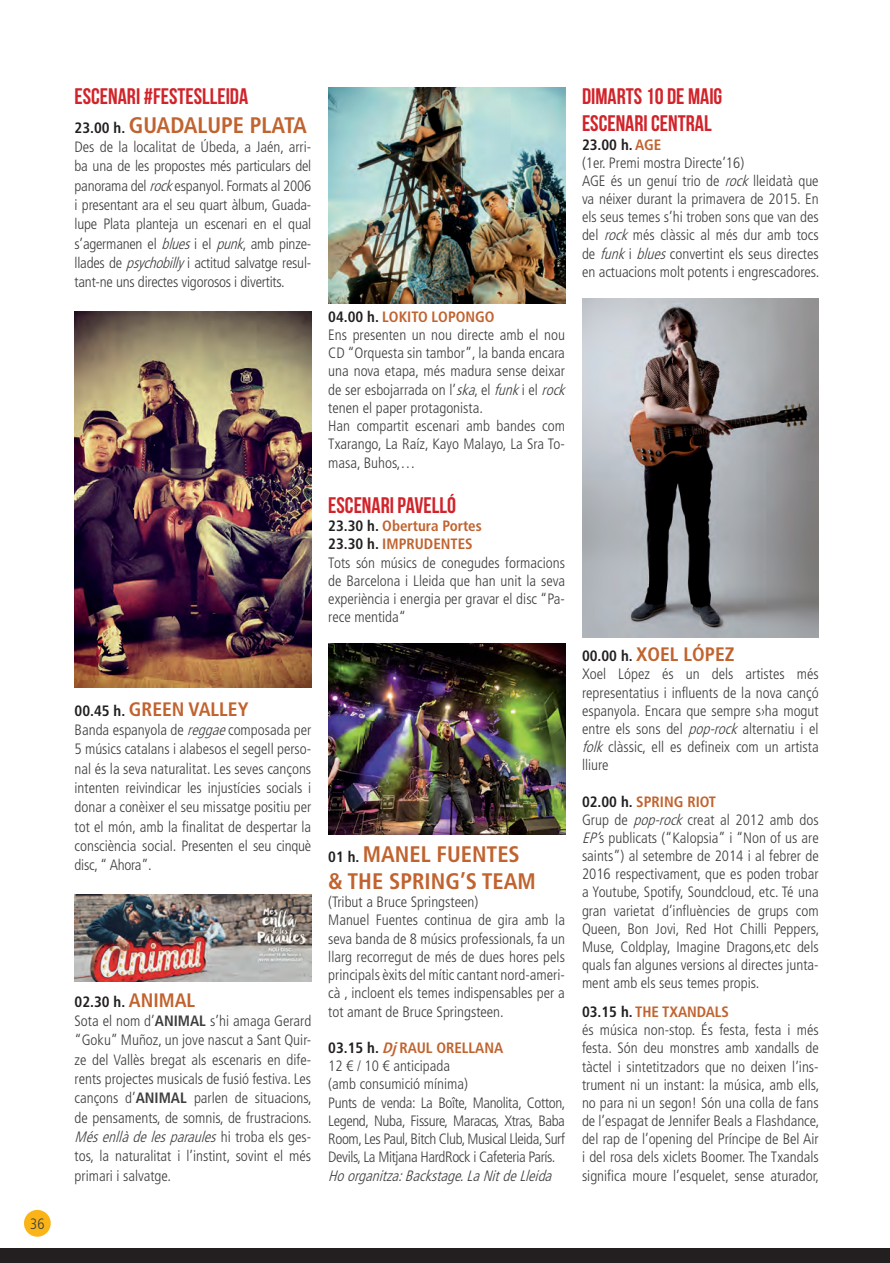
<style>
.page{position:relative;width:890px;height:1263px;background:#fff}
.page>*{position:absolute;margin:0;border:0;box-sizing:border-box;transform-origin:0 0}
.t1{font:700 22.5px "Bebas Neue";color:#d1232a}
.t2{font:700 condensed 22.5px/27.2px "Frutiger LT Std";color:#c1632f}
.t3{font:700 condensed 19.5px "Frutiger LT Std";color:#c1632f}
.t4{font:300 condensed 15px/18.1px "Frutiger LT Std";color:#3e3e3f;text-align:justify}
.t5{font:700 condensed 15px "Frutiger LT Std";color:#c1632f}
.t6{font:italic 300 condensed 15px "Frutiger LT Std";color:#3e3e3f}
.t7{font:700 condensed 15px "Frutiger LT Std";color:#231f20}
.s1{font-size:15px;color:#231f20}
.s2{font-style:italic}
.s3{font-size:19.5px;color:#c1632f}
.s4{font-weight:700}
.s5{color:#231f20}
.s6{font-weight:700;color:#231f20}
.s7{font-weight:700;color:#c1632f}
</style>
<div class="page">
<div style="left:24px;top:1209px;width:27px;height:27px;background:#fbb417;border-radius:50%"></div>
<div style="left:0;top:1248px;width:890px;height:15px;background:#231f20"></div>
<img style="left:75px;top:311px;width:236px;height:376px">
<img style="left:75px;top:894px;width:236px;height:87px">
<img style="left:328px;top:87px;width:237px;height:216px">
<img style="left:328px;top:644px;width:237px;height:190px">
<img style="left:582px;top:298px;width:237px;height:339px">
<p class="t4" style="left:30px;top:1214px;width:16px">36</p>
<p class="t1" style="left:75px;top:84px;width:175px">ESCENARI #FESTESLLEIDA</p>
<p class="t2" style="left:75px;top:111px;width:234px"><span class="s1">23.00 h.</span> GUADALUPE PLATA</p>
<p class="t4" style="left:75px;top:137px;width:238px;line-height:19.4px">Des de la localitat de Úbeda, a Jaén, arri&shy;ba una de les propostes més particulars del panorama del <span class="s2">rock</span>espanyol. Formats al 2006 i presentant ara el seu quart àlbum, Guada&shy;lupe Plata planteja un escenari en el qual s’agermanen el <span class="s2">blues</span>i el <span class="s2">punk</span>, amb pinze&shy;llades de <span class="s2">psychobilly</span>i actitud salvatge resul&shy;tant-ne uns directes vigorosos i divertits.</p>
<p class="t3" style="left:75px;top:697px;width:175px"><span class="s1">00.45 h.</span> GREEN VALLEY</p>
<p class="t4" style="left:75px;top:720px;width:238px;line-height:19.4px">Banda espanyola de <span class="s2">reggae</span>composada per 5 músics catalans i alabesos el segell perso&shy;nal és la seva naturalitat. Les seves cançons intenten reivindicar les injustícies socials i donar a conèixer el seu missatge positiu per tot el món, amb la finalitat de despertar la consciència social. Presenten el seu cinquè disc, “ Ahora”.</p>
<p class="t7" style="left:75px;top:992px;width:122px">02.30 h. <span class="s3">ANIMAL</span></p>
<p class="t4" style="left:75px;top:1011px;width:239px;line-height:19.4px">Sota el nom d’<span class="s4">ANIMAL</span> s’hi amaga Gerard “Goku” Muñoz, un jove nascut a Sant Quir&shy;ze del Vallès bregat als escenaris en dife&shy;rents projectes musicals de fusió festiva. Les cançons d’<span class="s4">ANIMAL</span> parlen de situacions, de pensaments, de somnis, de frustracions.<br><span class="s2">Mésenllàdelesparaules</span> h i t r o b a e l s g e s - tos, la naturalitat i l’instint, sovint el més primari i salvatge.</p>
<p class="t5" style="left:328px;top:307px;width:168px"><span class="s5">04.00 h.</span> LOKITO LOPONGO</p>
<p class="t4" style="left:328px;top:326px;width:243px;text-align:left">Ens presenten un nou directe amb el nou CD “Orquesta sin tambor”, la banda encara una nova etapa, més madura sense deixar de ser esbojarrada on l’<span class="s2">ska</span>, el <span class="s2">funk</span>i el <span class="s2">rock</span></p>
<p class="t4" style="left:328px;top:399px;width:156px">tenen el paper protagonista.</p>
<p class="t4" style="left:328px;top:417px;width:238px">Han compartit escenari amb bandes com Txarango, La Raíz, Kayo Malayo, La Sra To&shy;masa, Buhos,…</p>
<p class="t1" style="left:328px;top:493px;width:129px">ESCENARI PAVELLÓ</p>
<p class="t5" style="left:328px;top:517px;width:155px"><span class="s5">23.30 h.</span> Obertura Portes</p>
<p class="t5" style="left:328px;top:535px;width:146px"><span class="s5">23.30 h.</span> IMPRUDENTES</p>
<p class="t4" style="left:328px;top:553px;width:238px">Tots són músics de conegudes formacions de Barcelona i Lleida que han unit la seva experiència i energia per gravar el disc “Pa&shy;rece mentida“</p>
<p class="t2" style="left:328px;top:840px;width:209px"><span class="s1">01 h.</span> MANEL FUENTES &amp; THE SPRING’S TEAM</p>
<p class="t4" style="left:328px;top:893px;width:151px">(Tribut a Bruce Springsteen)</p>
<p class="t4" style="left:328px;top:911px;width:238px">Manuel Fuentes continua de gira amb la seva banda de 8 músics professionals, fa un llarg recorregut de més de dues hores pels principals èxits del mític cantant nord-ameri&shy;cà , incloent els temes indispensables per a tot amant de Bruce Springsteen.</p>
<p class="t5" style="left:328px;top:1038px;width:177px"><span class="s5">03.15 h.</span> <span class="s2">Dj</span> RAUL ORELLANA</p>
<p class="t4" style="left:328px;top:1057px;width:123px">12 € / 10 € anticipada</p>
<p class="t4" style="left:328px;top:1075px;width:141px">(amb consumició mínima)</p>
<p class="t4" style="left:328px;top:1093px;width:239px">Punts de venda: La Boîte, Manolita, Cotton, Legend, Nuba, Fissure, Maracas, Xtras, Baba Room, Les Paul, Bitch Club, Musical Lleida, Surf Devils, La Mitjana HardRock i Cafeteria París.</p>
<p class="t6" style="left:328px;top:1166px;width:229px">Hoorganitza:Backstage.LaNitdeLleida</p>
<p class="t1" style="left:582px;top:84px;width:142px">DIMARTS 10 DE MAIG</p>
<p class="t1" style="left:582px;top:111px;width:131px">ESCENARI CENTRAL</p>
<p class="t4" style="left:582px;top:136px;width:164px"><span class="s6">23.00 h.</span> <span class="s7">AGE<br></span>(1er. Premi mostra Directe’16)</p>
<p class="t4" style="left:582px;top:172px;width:239px">AGE és un genuí trio de <span class="s2">rock</span>lleidatà que va néixer durant la primavera de 2015. En els seus temes s’hi troben sons que van des del <span class="s2">rock</span>més clàssic al més dur amb tocs de <span class="s2">funk</span>i <span class="s2">blues</span>convertint els seus directes en actuacions molt potents i engrescadores.</p>
<p class="t3" style="left:582px;top:643px;width:154px"><span class="s1">00.00 h.</span> XOEL LÓPEZ</p>
<p class="t4" style="left:582px;top:665px;width:238px">Xoel López és un dels artistes més representatius i influents de la nova cançó espanyola. Encara que sempre s›ha mogut entre els sons del <span class="s2">pop-rock</span> alternatiu i el <span class="s2">folk</span> clàssic, ell es defineix com un artista lliure</p>
<p class="t5" style="left:582px;top:792px;width:136px"><span class="s5">02.00 h.</span> SPRING RIOT</p>
<p class="t4" style="left:582px;top:810px;width:239px">Grup de <span class="s2">pop-rock</span> creat al 2012 amb dos <span class="s2">EP’</span>s publicats (“Kalopsia” i “Non of us are saints”) al setembre de 2014 i al febrer de 2016 respectivament, que es poden trobar a Youtube, Spotify, Soundcloud, etc. Té una gran varietat d’influències de grups com Queen, Bon Jovi, Red Hot Chilli Peppers, Muse, Coldplay, Imagine Dragons,etc dels quals fan algunes versions al directes junta&shy;ment amb els seus temes propis.</p>
<p class="t5" style="left:582px;top:1003px;width:149px"><span class="s5">03.15 h.</span> THE TXANDALS</p>
<p class="t4" style="left:582px;top:1021px;width:239px">és música non-stop. És festa, festa i més festa. Són deu monstres amb xandalls de tàctel i sintetitzadors que no deixen l’ins&shy;trument ni un instant: la música, amb ells, no para ni un segon! Són una colla de fans de l’espagat de Jennifer Beals a Flashdance, del rap de l’opening del Príncipe de Bel Air i del rosa dels xiclets Boomer. The Txandals significa moure l’esquelet, sense aturador,</p>
</div>
